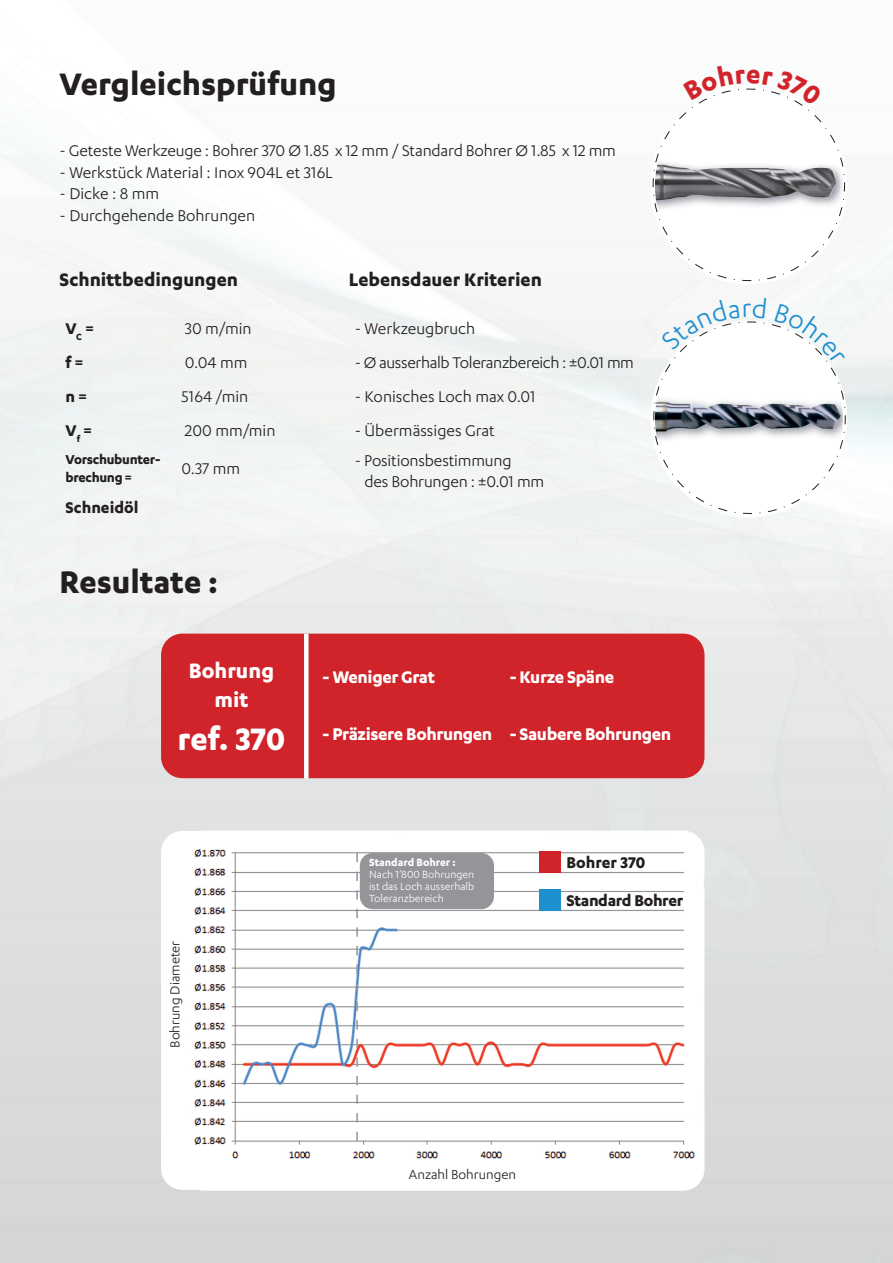
<style>
.page{position:relative;width:893px;height:1263px;background:#fff}
.page>*{position:absolute;margin:0;border:0;box-sizing:border-box;transform-origin:0 0}
.t1{font:700 36px "Karbon";color:#231f20}
.t2{font:700 36px "Karbon";color:#fff}
.t3{font:700 24px/28.8px "Karbon";color:#fff;text-align:center}
.t4{font:700 21px "Karbon";color:#231f20}
.t5{font:700 19.5px "Karbon";letter-spacing:-.02em;color:#fff}
.t6{font:18px/21.6px "Karbon";letter-spacing:-.005em;color:#231f20}
.t7{font:700 18px/37.5px "Karbon";letter-spacing:-.02em;color:#231f20}
.t8{font:700 18px "Karbon";color:#231f20}
.t9{font:15px "Karbon";color:#231f20}
.t10{font:700 15px/18px "Karbon";letter-spacing:-.02em;color:#231f20}
.t11{font:12px/12px "Karbon";color:#fff;text-align:justify}
.t12{font:700 12px "Karbon";color:#fff}
</style>
<div class="page">
<img style="left:0;top:115px;width:893px;height:1148px">
<div style="left:161px;top:634px;width:543px;height:144px;background:#d1232a;border-radius:21px"></div>
<div style="left:161px;top:831px;width:63px;height:359px;background:#fff;border-radius:21px"></div>
<img style="left:182px;top:831px;width:522px;height:360px">
<div style="left:360px;top:853px;width:134px;height:56px;background:#939598;border-radius:13px"></div>
<div style="left:540px;top:851px;width:21px;height:22px;background:#d1232a"></div>
<div style="left:540px;top:889px;width:21px;height:22px;background:#1e8fcf"></div>
<div style="left:304px;top:634px;width:5px;height:145px;background:#fff"></div>
<svg style="left:356px;top:853px;width:2px;height:288px"></svg>
<svg style="left:652px;top:88px;width:194px;height:194px"></svg>
<svg style="left:652px;top:297px;width:195px;height:218px"></svg>
<h1 class="t1" style="left:60px;top:63px;width:278px">Vergleichsprüfung</h1>
<p class="t6" style="left:60px;top:139px;width:558px">- Geteste Werkzeuge : Bohrer 370 Ø 1.85 x 12 mm / Standard Bohrer Ø 1.85 x 12 mm</p>
<p class="t6" style="left:60px;top:161px;width:275px">- Werkstück Material : Inox 904L et 316L</p>
<p class="t6" style="left:60px;top:183px;width:101px">- Dicke : 8 mm</p>
<p class="t6" style="left:60px;top:204px;width:197px">- Durchgehende Bohrungen</p>
<p class="t4" style="left:60px;top:268px;width:180px">Schnittbedingungen</p>
<p class="t8" style="left:66px;top:318px;width:30px">V<sub>C</sub> =</p>
<p class="t6" style="left:185px;top:317px;width:68px">30 m/min</p>
<p class="t8" style="left:66px;top:352px;width:19px">f =</p>
<p class="t6" style="left:185px;top:351px;width:64px">0.04 mm</p>
<p class="t8" style="left:66px;top:386px;width:23px">n =</p>
<p class="t6" style="left:181px;top:385px;width:68px">5164 /min</p>
<p class="t8" style="left:66px;top:420px;width:28px">V<sub>f</sub> =</p>
<p class="t6" style="left:185px;top:419px;width:92px">200 mm/min</p>
<p class="t10" style="left:66px;top:450px;width:96px">Vorschubunter&shy;brechung =</p>
<p class="t6" style="left:181px;top:458px;width:60px">0.37 mm</p>
<p class="t8" style="left:66px;top:497px;width:75px">Schneidöl</p>
<h1 class="t1" style="left:60px;top:561px;width:160px">Resultate :</h1>
<h2 class="t3" style="left:189px;top:655px;width:87px">Bohrung mit</h2>
<h1 class="t2" style="left:178px;top:718px;width:109px">ref. 370</h1>
<p class="t4" style="left:349px;top:268px;width:195px">Lebensdauer Kriterien</p>
<p class="t6" style="left:355px;top:317px;width:122px">- Werkzeugbruch</p>
<p class="t6" style="left:355px;top:351px;width:281px">- Ø ausserhalb Toleranzbereich : ±0.01 mm</p>
<p class="t6" style="left:355px;top:385px;width:183px">- Konisches Loch max 0.01</p>
<p class="t6" style="left:355px;top:419px;width:142px">- Übermässiges Grat</p>
<p class="t6" style="left:364px;top:449px;width:181px;text-indent:-10px">- Positionsbestimmung<br>des Bohrungen : ±0.01 mm</p>
<p class="t5" style="left:323px;top:666px;width:114px">- Weniger Grat</p>
<p class="t5" style="left:323px;top:723px;width:171px">- Präzisere Bohrungen</p>
<p class="t5" style="left:510px;top:666px;width:106px">- Kurze Späne</p>
<p class="t5" style="left:510px;top:723px;width:163px">- Saubere Bohrungen</p>
<p class="t9" style="left:167px;top:1048px;width:109px;rotate:-90deg">Bohrung Diameter</p>
<p class="t12" style="left:369px;top:856px;width:88px">Standard Bohrer :</p>
<p class="t11" style="left:369px;top:868px;width:107px">Nach 1’800 Bohrungen ist das Loch ausserhalb Toleranzbereich</p>
<p class="t7" style="left:566px;top:843px;width:118px">Bohrer 370<br>Standard Bohrer</p>
<p class="t9" style="left:409px;top:1167px;width:109px">Anzahl Bohrungen</p>
</div>
